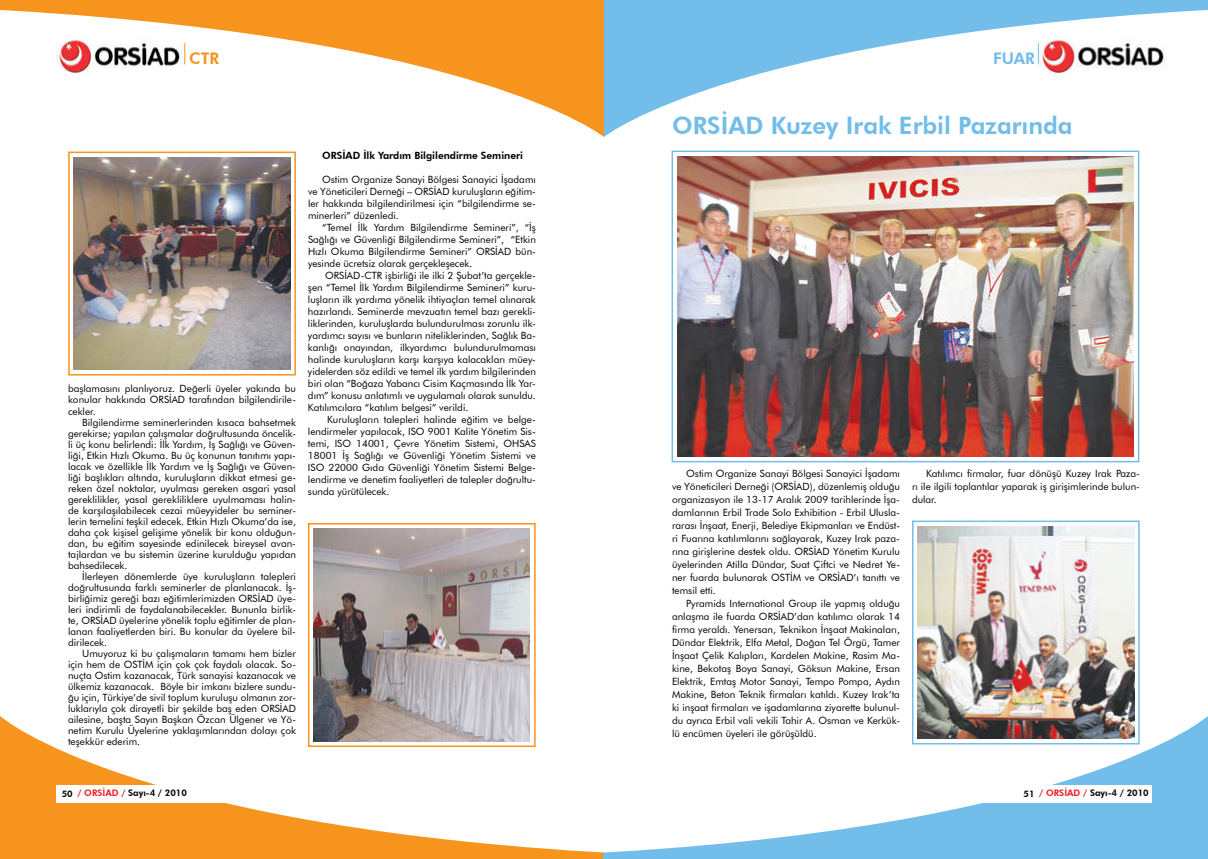
<style>
.page{position:relative;width:1208px;height:859px;background:#fff}
.page>*{position:absolute;margin:0;border:0;box-sizing:border-box;transform-origin:0 0}
.t1{font:800 24px "Futura BT";color:#72bde9}
.t2{font:800 16px "Futura BT";color:#72bde9}
.t3{font:800 16px "Futura BT";color:#f7941e}
.t4{font:10px/11px "Futura BT";color:#000;text-align:justify}
.t5{font:800 10px "Futura BT";color:#000}
.t6{font:800 9px "Futura BT";color:#000}
.s1{color:#ed1d24}
</style>
<div class="page">
<svg style="left:0;top:0;width:604px;height:137px"></svg>
<svg style="left:0;top:716px;width:604px;height:143px"></svg>
<img style="left:56px;top:37px;width:132px;height:37px">
<svg style="left:184px;top:43px;width:1px;height:21px"></svg>
<div style="left:57px;top:785px;width:198px;height:17px;background:#fff"></div>
<img style="left:314px;top:529px;width:216px;height:212px">
<div style="left:308px;top:523px;width:227px;height:224px;border:2px solid #f7941e"></div>
<img style="left:74px;top:157px;width:216px;height:213px">
<div style="left:68px;top:152px;width:228px;height:223px;border:2px solid #f7941e"></div>
<svg style="left:604px;top:0;width:604px;height:137px"></svg>
<svg style="left:604px;top:716px;width:604px;height:143px"></svg>
<img style="left:1039px;top:37px;width:132px;height:37px">
<svg style="left:1037px;top:43px;width:1px;height:21px"></svg>
<div style="left:952px;top:785px;width:199px;height:17px;background:#fff"></div>
<img style="left:917px;top:526px;width:217px;height:213px">
<div style="left:912px;top:520px;width:227px;height:224px;border:2px solid #72bde9"></div>
<img style="left:677px;top:156px;width:456px;height:301px">
<div style="left:671px;top:151px;width:468px;height:311px;border:2px solid #72bde9"></div>
<h2 class="t3" style="left:189px;top:48px;width:31px">CTR</h2>
<p class="t4" style="left:68px;top:382px;width:229px;line-height:11.5px">başlamasını planlıyoruz. Değerli üyeler yakında bu konular hakkında ORSİAD tarafından bilgilendirile&shy;cekler.</p>
<p class="t4" style="left:68px;top:416px;width:229px;text-indent:14px">Bilgilendirme seminerlerinden kısaca bahsetmek gerekirse; yapılan çalışmalar doğrultusunda öncelik&shy;li üç konu belirlendi: İlk Yardım, İş Sağlığı ve Güven&shy;liği, Etkin Hızlı Okuma. Bu üç konunun tanıtımı yapı&shy;lacak ve özellikle İlk Yardım ve İş Sağlığı ve Güven&shy;liği başlıkları altında, kuruluşların dikkat etmesi ge&shy;reken özel noktalar, uyulması gereken asgari yasal gereklilikler, yasal gerekliliklere uyulmaması halin&shy;de karşılaşılabilecek cezai müeyyideler bu seminer&shy;lerin temelini teşkil edecek. Etkin Hızlı Okuma’da ise, daha çok kişisel gelişime yönelik bir konu olduğun&shy;dan, bu eğitim sayesinde edinilecek bireysel avan&shy;tajlardan ve bu sistemin üzerine kurulduğu yapıdan bahsedilecek.</p>
<p class="t4" style="left:68px;top:570px;width:229px;text-indent:14px">İlerleyen dönemlerde üye kuruluşların talepleri doğrultusunda farklı seminerler de planlanacak. İş&shy;birliğimiz gereği bazı eğitimlerimizden ORSİAD üye&shy;leri indirimli de faydalanabilecekler. Bununla birlik&shy;te, ORSİAD üyelerine yönelik toplu eğitimler de plan&shy;lanan faaliyetlerden biri. Bu konular da üyelere bil&shy;dirilecek.</p>
<p class="t4" style="left:68px;top:647px;width:229px;text-indent:14px">Umuyoruz ki bu çalışmaların tamamı hem bizler için hem de OSTİM için çok çok faydalı olacak. So&shy;nuçta Ostim kazanacak, Türk sanayisi kazanacak ve ülkemiz kazanacak. Böyle bir imkanı bizlere sundu&shy;ğu için, Türkiye’de sivil toplum kuruluşu olmanın zor&shy;luklarıyla çok dirayetli bir şekilde baş eden ORSİAD ailesine, başta Sayın Başkan Özcan Ülgener ve Yö&shy;netim Kurulu Üyelerine yaklaşımlarından dolayı çok teşekkür ederim.</p>
<p class="t5" style="left:322px;top:150px;width:202px">ORSİAD İlk Yardım Bilgilendirme Semineri</p>
<p class="t4" style="left:308px;top:173px;width:229px;line-height:12px;text-indent:14px">Ostim Organize Sanayi Bölgesi Sanayici İşadamı ve Yöneticileri Derneği – ORSİAD kuruluşların eğitim&shy;ler hakkında bilgilendirilmesi için “bilgilendirme se&shy;minerleri” düzenledi.</p>
<p class="t4" style="left:308px;top:221px;width:229px;line-height:12px;text-indent:14px">“Temel İlk Yardım Bilgilendirme Semineri”, “İş Sağlığı ve Güvenliği Bilgilendirme Semineri”, “Etkin Hızlı Okuma Bilgilendirme Semineri” ORSİAD bün&shy;yesinde ücretsiz olarak gerçekleşecek.</p>
<p class="t4" style="left:308px;top:269px;width:229px;line-height:12px;text-indent:17px">ORSİAD-CTR işbirliği ile ilki 2 Şubat’ta gerçekle&shy;şen “Temel İlk Yardım Bilgilendirme Semineri” kuru&shy;luşların ilk yardıma yönelik ihtiyaçları temel alınarak hazırlandı. Seminerde mevzuatın temel bazı gerekli&shy;liklerinden, kuruluşlarda bulundurulması zorunlu ilk&shy;yardımcı sayısı ve bunların niteliklerinden, Sağlık Ba&shy;kanlığı onayından, ilkyardımcı bulundurulmaması halinde kuruluşların karşı karşıya kalacakları müey&shy;yidelerden söz edildi ve temel ilk yardım bilgilerinden biri olan “Boğaza Yabancı Cisim Kaçmasında İlk Yar&shy;dım” konusu anlatımlı ve uygulamalı olarak sunuldu.<br>Katılımcılara “katılım belgesi” verildi.</p>
<p class="t4" style="left:308px;top:413px;width:229px;line-height:12px;text-indent:19px">Kuruluşların talepleri halinde eğitim ve belge&shy;lendirmeler yapılacak, ISO 9001 Kalite Yönetim Sis&shy;temi, ISO 14001, Çevre Yönetim Sistemi, OHSAS 18001 İş Sağlığı ve Güvenliği Yönetim Sistemi ve ISO 22000 Gıda Güvenliği Yönetim Sistemi Belge&shy;lendirme ve denetim faaliyetleri de talepler doğrultu&shy;sunda yürütülecek.</p>
<p class="t6" style="left:62px;top:788px;width:127px">50 <span class="s1">/ ORSİAD /</span> Sayı-4 / 2010</p>
<h2 class="t2" style="left:993px;top:48px;width:43px">FUAR</h2>
<h1 class="t1" style="left:672px;top:111px;width:402px">ORSİAD Kuzey Irak Erbil Pazarında</h1>
<p class="t4" style="left:672px;top:467px;width:229px;line-height:13px;text-indent:14px">Ostim Organize Sanayi Bölgesi Sanayici İşadamı ve Yöneticileri Derneği (ORSİAD), düzenlemiş olduğu organizasyon ile 13-17 Aralık 2009 tarihlerinde İşa&shy;damlarının Erbil Trade Solo Exhibition - Erbil Ulusla&shy;rarası İnşaat, Enerji, Belediye Ekipmanları ve Endüst&shy;ri Fuarına katılımlarını sağlayarak, Kuzey Irak paza&shy;rına girişlerine destek oldu. ORSİAD Yönetim Kurulu üyelerinden Atilla Dündar, Suat Çiftci ve Nedret Ye&shy;ner fuarda bulunarak OSTİM ve ORSİAD’ı tanıttı ve temsil etti.</p>
<p class="t4" style="left:672px;top:597px;width:229px;line-height:13px;text-indent:14px">Pyramids International Group ile yapmış olduğu anlaşma ile fuarda ORSİAD’dan katılımcı olarak 14 firma yeraldı. Yenersan, Teknikon İnşaat Makinaları, Dündar Elektrik, Elfa Metal, Doğan Tel Örgü, Tamer İnşaat Çelik Kalıpları, Kardelen Makine, Rasim Ma&shy;kine, Bekotaş Boya Sanayi, Göksun Makine, Ersan Elektrik, Emtaş Motor Sanayi, Tempo Pompa, Aydın Makine, Beton Teknik firmaları katıldı. Kuzey Irak’ta ki inşaat firmaları ve işadamlarına ziyarette bulunul&shy;du ayrıca Erbil vali vekili Tahir A. Osman ve Kerkük&shy;lü encümen üyeleri ile görüşüldü.</p>
<p class="t4" style="left:912px;top:467px;width:229px;line-height:13px;text-indent:14px">Katılımcı firmalar, fuar dönüşü Kuzey Irak Paza&shy;rı ile ilgili toplantılar yaparak iş girişimlerinde bulun&shy;dular.</p>
<p class="t6" style="left:1023px;top:788px;width:127px">51 <span class="s1">/ ORSİAD /</span> Sayı-4 / 2010</p>
</div>
